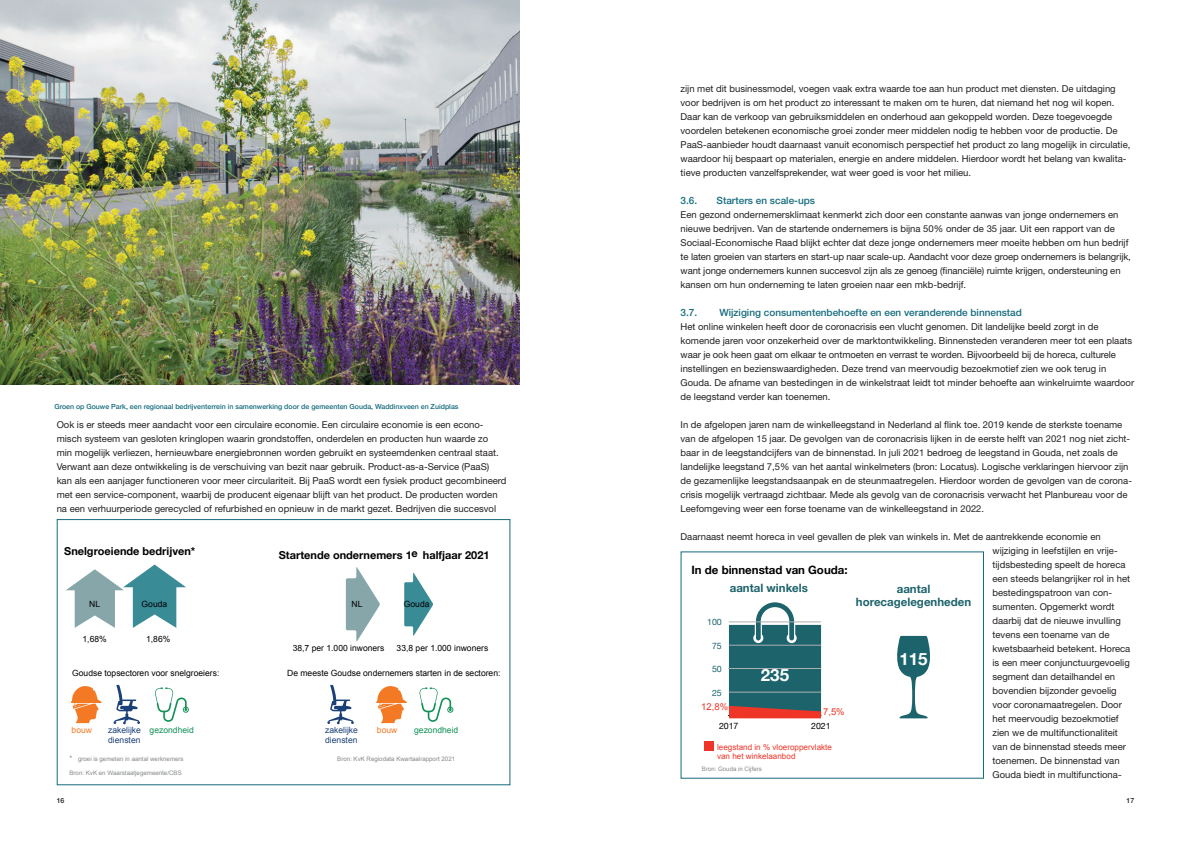
<style>
.page{position:relative;width:1191px;height:842px;background:#fff}
.page>*{position:absolute;margin:0;border:0;box-sizing:border-box;transform-origin:0 0}
.t1{font:700 16.9px "Helvetica Neue";color:#fff}
.t2{font:700 11.5px/13.8px "Helvetica Neue";color:#1d636c;text-align:center}
.t3{font:700 11.5px "Helvetica Neue";color:#000001}
.t4{font:700 11px "Helvetica Neue";color:#000001}
.t5{font:500 10px "Helvetica Neue LT Std";color:#146b7d}
.t6{font:9.5px/14px "Helvetica Neue LT Std";color:#231f20}
.t7{font:9.5px "Arial";color:#ee3527}
.t8{font:8.8px "Helvetica Neue";color:#1d636c}
.t9{font:8.8px "Helvetica Neue";color:#000001}
.t10{font:8.5px "Arial";color:#000001}
.t11{font:8.5px/9.9px "Arial";color:#1b4078}
.t12{font:8.5px "Arial";color:#109155}
.t13{font:8.5px "Arial";color:#f47925}
.t14{font:8.1px/9.5px "Arial";color:#ee3527}
.t15{font:500 7px "Helvetica Neue";color:#146b7d}
.t16{font:500 7px "Helvetica Neue";color:#231f20}
.t17{font:6.2px "Arial";color:#86898b}
.t18{font:6.1px "Arial";color:#86898b}
.s1{font-size:7.6px}
</style>
<div class="page">
<svg style="left:155px;top:687px;width:34px;height:35px"></svg>
<svg style="left:71px;top:686px;width:31px;height:37px"></svg>
<svg style="left:66px;top:564px;width:120px;height:64px"></svg>
<svg style="left:419px;top:687px;width:34px;height:35px"></svg>
<svg style="left:376px;top:686px;width:31px;height:37px"></svg>
<svg style="left:327px;top:685px;width:27px;height:39px"></svg>
<svg style="left:113px;top:685px;width:27px;height:39px"></svg>
<svg style="left:346px;top:567px;width:34px;height:75px"></svg>
<svg style="left:404px;top:573px;width:29px;height:63px"></svg>
<div style="left:57px;top:519px;width:453px;height:266px;border:1px solid #146b7d"></div>
<hr style="left:728px;top:715px;width:93px;height:1px;background:#000001">
<svg style="left:897px;top:636px;width:34px;height:82px"></svg>
<svg style="left:729px;top:602px;width:92px;height:116px"></svg>
<div style="left:704px;top:741px;width:9px;height:9px;background:#ee3527"></div>
<img style="left:0;top:0;width:520px;height:385px">
<p class="t15" style="left:54px;top:401px;width:405px">Groen op Gouwe Park, een regionaal bedrijventerrein in samenwerking door de gemeenten Gouda, Waddinxveen en Zuidplas</p>
<p class="t6" style="left:57px;top:417px;width:451px">Ook is er steeds meer aandacht voor een circulaire economie. Een circulaire economie is een econo&shy;misch systeem van gesloten kringlopen waarin grondstoffen, onderdelen en producten hun waarde zo<br>min mogelijk verliezen, hernieuwbare energiebronnen worden gebruikt en systeemdenken centraal staat.<br>Verwant aan deze ontwikkeling is de verschuiving van bezit naar gebruik. Product-as-a-Service (PaaS) kan als een aanjager functioneren voor meer circulariteit. Bij PaaS wordt een fysiek product gecombineerd met een service-component, waarbij de producent eigenaar blijft van het product. De producten worden na een verhuurperiode gerecycled of refurbished en opnieuw in de markt gezet. Bedrijven die succesvol</p>
<p class="t4" style="left:64px;top:543px;width:133px">Snelgroeiende bedrijven*</p>
<p class="t4" style="left:279px;top:546px;width:212px">Startende ondernemers 1e halfjaar 2021</p>
<p class="t10" style="left:89px;top:599px;width:12px">NL</p>
<p class="t10" style="left:83px;top:633px;width:26px">1,68%</p>
<p class="t10" style="left:142px;top:599px;width:27px">Gouda</p>
<p class="t10" style="left:146px;top:633px;width:26px">1,86%</p>
<p class="t10" style="left:351px;top:599px;width:12px">NL</p>
<p class="t10" style="left:404px;top:599px;width:27px">Gouda</p>
<p class="t10" style="left:293px;top:642px;width:93px">38,7 per 1.000 inwoners</p>
<p class="t10" style="left:396px;top:642px;width:93px">33,8 per 1.000 inwoners</p>
<p class="t10" style="left:72px;top:667px;width:149px">Goudse topsectoren voor snelgroeiers:</p>
<p class="t10" style="left:287px;top:667px;width:215px">De meeste Goudse ondernemers starten in de sectoren:</p>
<p class="t13" style="left:72px;top:725px;width:22px">bouw</p>
<p class="t11" style="left:108px;top:725px;width:34px">zakelijke diensten</p>
<p class="t12" style="left:150px;top:725px;width:46px">gezondheid</p>
<p class="t11" style="left:325px;top:725px;width:34px">zakelijke</p>
<p class="t13" style="left:377px;top:725px;width:22px">bouw</p>
<p class="t11" style="left:325px;top:735px;width:34px">diensten</p>
<p class="t12" style="left:414px;top:725px;width:46px">gezondheid</p>
<p class="t17" style="left:69px;top:754px;width:116px"><span class="s1">*</span> groei is gemeten in aantal werknemers</p>
<p class="t17" style="left:69px;top:769px;width:114px">Bron: KvK en Waarstaatjegemeente/CBS</p>
<p class="t17" style="left:337px;top:754px;width:119px">Bron: KvK Regiodata Kwartaalrapport 2021</p>
<p class="t6" style="left:680px;top:81px;width:451px">zijn met dit businessmodel, voegen vaak extra waarde toe aan hun product met diensten. De uitdaging voor bedrijven is om het product zo interessant te maken om te huren, dat niemand het nog wil kopen.<br>Daar kan de verkoop van gebruiksmiddelen en onderhoud aan gekoppeld worden. Deze toegevoegde voordelen betekenen economische groei zonder meer middelen nodig te hebben voor de productie. De PaaS- aanbieder houdt daarnaast vanuit economisch perspectief het product zo lang mogelijk in circulatie, waardoor hij bespaart op materialen, energie en andere middelen. Hierdoor wordt het belang van kwalita&shy;tieve producten vanzelfsprekender, wat weer goed is voor het milieu.</p>
<p class="t5" style="left:680px;top:194px;width:18px">3.6.</p>
<p class="t5" style="left:716px;top:194px;width:100px">Starters en scale-ups</p>
<p class="t6" style="left:680px;top:207px;width:452px">Een gezond ondernemersklimaat kenmerkt zich door een constante aanwas van jonge ondernemers en nieuwe bedrijven. Van de startende ondernemers is bijna 50% onder de 35 jaar. Uit een rapport van de Sociaal-Economische Raad blijkt echter dat deze jonge ondernemers meer moeite hebben om hun bedrijf te laten groeien van starters en start-up naar scale-up. Aandacht voor deze groep ondernemers is belangrijk, want jonge ondernemers kunnen succesvol zijn als ze genoeg (financiële) ruimte krijgen, ondersteuning en kansen om hun onderneming te laten groeien naar een mkb-bedrijf.</p>
<p class="t5" style="left:680px;top:306px;width:18px">3.7.</p>
<p class="t5" style="left:719px;top:306px;width:304px">Wijziging consumentenbehoefte en een veranderende binnenstad</p>
<p class="t6" style="left:680px;top:319px;width:455px">Het online winkelen heeft door de coronacrisis een vlucht genomen. Dit landelijke beeld zorgt in de komende jaren voor onzekerheid over de marktontwikkeling. Binnensteden veranderen meer tot een plaats waar je ook heen gaat om elkaar te ontmoeten en verrast te worden. Bijvoorbeeld bij de horeca, culturele instellingen en bezienswaardigheden. Deze trend van meervoudig bezoekmotief zien we ook terug in Gouda. De afname van bestedingen in de winkelstraat leidt tot minder behoefte aan winkelruimte waardoor de leegstand verder kan toenemen.</p>
<p class="t6" style="left:680px;top:418px;width:453px">In de afgelopen jaren nam de winkelleegstand in Nederland al flink toe. 2019 kende de sterkste toename van de afgelopen 15 jaar. De gevolgen van de coronacrisis lijken in de eerste helft van 2021 nog niet zicht&shy;baar in de leegstandcijfers van de binnenstad. In juli 2021 bedroeg de leegstand in Gouda, net zoals de landelijke leegstand 7,5% van het aantal winkelmeters (bron: Locatus). Logische verklaringen hiervoor zijn de gezamenlijke leegstandsaanpak en de steunmaatregelen. Hierdoor worden de gevolgen van de corona&shy;crisis mogelijk vertraagd zichtbaar. Mede als gevolg van de coronacrisis verwacht het Planbureau voor de Leefomgeving weer een forse toename van de winkelleegstand in 2022.</p>
<p class="t6" style="left:992px;top:530px;width:139px;text-indent:-312px">Daarnaast neemt horeca in veel gevallen de plek van winkels in. Met de aantrekkende economie en wijziging in leefstijlen en vrije&shy;tijdsbesteding speelt de horeca een steeds belangrijker rol in het bestedingspatroon van con&shy;sumenten. Opgemerkt wordt daarbij dat de nieuwe invulling tevens een toename van de kwetsbaarheid betekent. Horeca is een meer conjunctuurgevoelig segment dan detailhandel en bovendien bijzonder gevoelig voor coronamaatregelen. Door het meervoudig bezoekmotief zien we de multifunctionaliteit van de binnenstad steeds meer toenemen. De binnenstad van Gouda biedt in multifunctiona-</p>
<p class="t3" style="left:691px;top:561px;width:158px">In de binnenstad van Gouda:</p>
<p class="t2" style="left:730px;top:581px;width:80px">aantal winkels</p>
<p class="t2" style="left:856px;top:582px;width:117px">aantal horecagelegenheden</p>
<p class="t8" style="left:707px;top:616px;width:16px">100</p>
<p class="t8" style="left:712px;top:639px;width:11px">75</p>
<h1 class="t1" style="left:899px;top:646px;width:30px">115</h1>
<p class="t8" style="left:712px;top:663px;width:11px">50</p>
<h1 class="t1" style="left:761px;top:661px;width:30px">235</h1>
<p class="t8" style="left:712px;top:686px;width:11px">25</p>
<p class="t7" style="left:701px;top:700px;width:28px">12,8%</p>
<p class="t7" style="left:823px;top:706px;width:23px">7,5%</p>
<p class="t9" style="left:719px;top:719px;width:21px">2017</p>
<p class="t9" style="left:811px;top:719px;width:21px">2021</p>
<p class="t14" style="left:717px;top:742px;width:116px">leegstand in % vloeroppervlakte van het winkelaanbod</p>
<p class="t18" style="left:702px;top:764px;width:61px">Bron: Gouda in Cijfers</p>
<p class="t16" style="left:57px;top:795px;width:9px">16</p>
<p class="t16" style="left:1126px;top:795px;width:9px">17</p>
</div>
